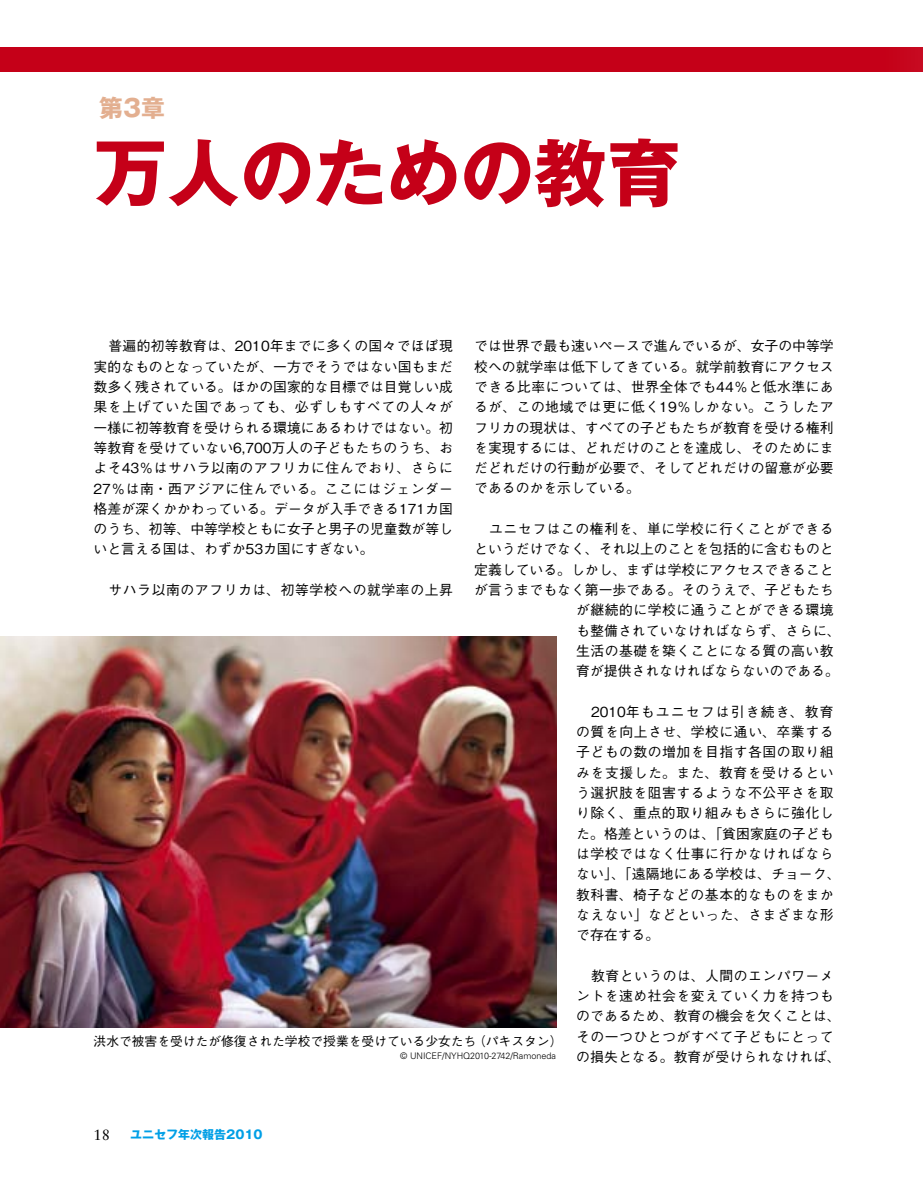
<style>
.page{position:relative;width:923px;height:1191px;background:#fff}
.page>*{position:absolute;margin:0;border:0;box-sizing:border-box;transform-origin:0 0}
.t1{font:700 73.35px "Gothic MB101 Pro";color:#c50018}
.t2{font:700 23.85px "Gothic MB101 Pro";color:#e3af90}
.t3{font:14.85px "Sabon";color:#000}
.t4{font:500 13.8px/20.2px "Gothic BBB Pro";letter-spacing:.035em;color:#000;text-align:justify}
.t5{font:500 13.8px "Gothic BBB Pro";color:#000}
.t6{font:500 13.8px "Gothic BBB Pro";letter-spacing:.01em;color:#000}
.t7{font:500 12.75px "Gothic BBB Pro";color:#000}
.t8{font:700 12px "Gothic MB101 Pro";color:#009fe6}
.t9{font:300 9px "Univers LT Std";color:#000}
</style>
<div class="page">
<img style="left:0;top:636px;width:556px;height:391px">
<div style="left:0;top:48px;width:923px;height:24px;background:#c50018"></div>
<h2 class="t2" style="left:99px;top:88px;width:68px">第３章</h2>
<h1 class="t1" style="left:94px;top:112px;width:588px">万人のための教育</h1>
<p class="t4" style="left:474px;top:334px;width:361px">では世界で最も速いペースで進んでいるが、女子の中等学校への就学率は低下してきている。就学前教育にアクセスできる比率については、世界全体でも44％と低水準にあるが、この地域では更に低く19％しかない。こうしたアフリカの現状は、すべての子どもたちが教育を受ける権利を実現するには、どれだけのことを達成し、そのためにまだどれだけの行動が必要で、そしてどれだけの留意が必要であるのかを示している。</p>
<p class="t4" style="left:489px;top:517px;width:346px">ユニセフはこの権利を、単に学校に行くことができる</p>
<p class="t5" style="left:474px;top:538px;width:361px">というだけでなく、それ以上のことを包括的に含むものと</p>
<p class="t5" style="left:474px;top:558px;width:361px">定義している。しかし、まずは学校にアクセスできること</p>
<p class="t5" style="left:474px;top:579px;width:361px">が言うまでもなく第一歩である。そのうえで、子どもたち</p>
<p class="t4" style="left:576px;top:598px;width:259px">が継続的に学校に通うことができる環境</p>
<p class="t6" style="left:576px;top:619px;width:266px">も整備されていなければならず、さらに、</p>
<p class="t4" style="left:576px;top:639px;width:259px">生活の基礎を築くことになる質の高い教</p>
<p class="t5" style="left:576px;top:660px;width:264px">育が提供されなければならないのである。</p>
<p class="t4" style="left:576px;top:700px;width:266px;text-align:left;text-indent:15px">2010年もユニセフは引き続き、教育の質を向上させ、学校に通い、卒業する子どもの数の増加を目指す各国の取り組みを支援した。また、教育を受けるという選択肢を阻害するような不公平さを取り除く、重点的取り組みもさらに強化した。格差というのは、「貧困家庭の子どもは学校ではなく仕事に行かなければならない」、「遠隔地にある学校は、チョーク、教科書、椅子などの基本的なものをまかなえない」などといった、さまざまな形で存在する。</p>
<p class="t4" style="left:576px;top:963px;width:266px;text-align:center">教育というのは、人間のエンパワーメ<br>ントを速め社会を変えていく力を持つものであるため、教育の機会を欠くことは、その一つひとつがすべて子どもにとっての損失となる。教育が受けられなければ、</p>
<p class="t4" style="left:94px;top:334px;width:361px;text-indent:15px">普遍的初等教育は、2010年までに多くの国々でほぼ現実的なものとなっていたが、一方でそうではない国もまだ数多く残されている。ほかの国家的な目標では目覚しい成果を上げていた国であっても、必ずしもすべての人々が一様に初等教育を受けられる環境にあるわけではない。初等教育を受けていない6,700万人の子どもたちのうち、およそ43％はサハラ以南のアフリカに住んでおり、さらに27％は南・西アジアに住んでいる。ここにはジェンダー格差が深くかかわっている。データが入手できる171カ国のうち、初等、中等学校ともに女子と男子の児童数が等しいと言える国は、わずか53カ国にすぎない。</p>
<p class="t4" style="left:108px;top:578px;width:346px">サハラ以南のアフリカは、初等学校への就学率の上昇</p>
<p class="t7" style="left:94px;top:1030px;width:470px">洪水で被害を受けたが修復された学校で授業を受けている少女たち（パキスタン）</p>
<p class="t9" style="left:400px;top:1050px;width:157px">© UNICEF/NYHQ2010-2742/Ramoneda</p>
<p class="t3" style="left:94px;top:1125px;width:18px">18</p>
<p class="t8" style="left:130px;top:1124px;width:134px">ユニセフ年次報告2010</p>
</div>
